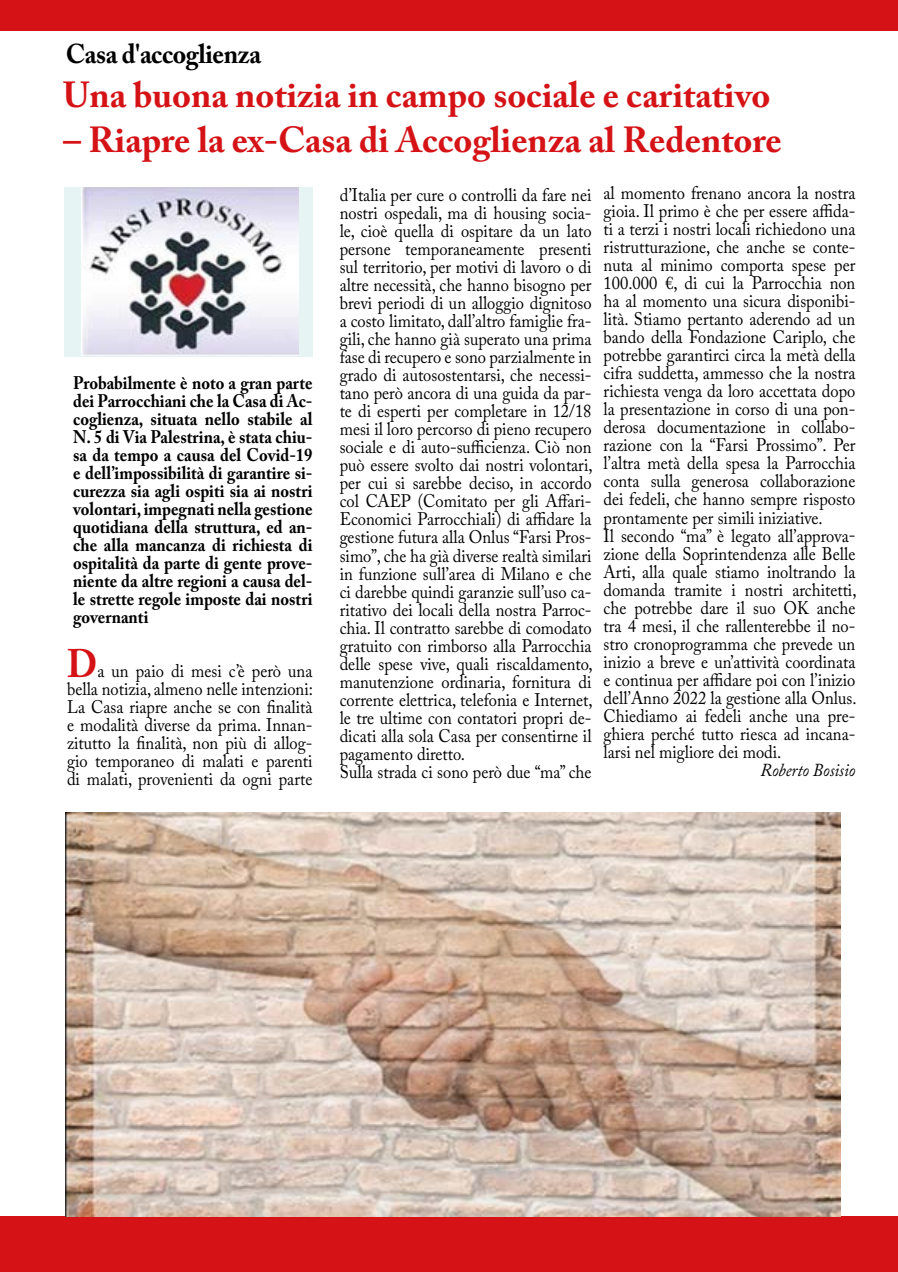
<style>
.page{position:relative;width:898px;height:1272px;background:#fff}
.page>*{position:absolute;margin:0;border:0;box-sizing:border-box;transform-origin:0 0}
.t1{font:700 36px "Adobe Caslon Pro";color:#d51317}
.t2{font:700 27px "Adobe Caslon Pro";color:#000;scale:.95 1}
.t3{font:18.15px/18px "Adobe Caslon Pro";color:#000;scale:.91 1}
.t4{font:700 18.15px/18px "Adobe Caslon Pro";color:#000;text-align:justify;scale:.91 1}
.t5{font:italic 18.15px "Adobe Caslon Pro";color:#000;scale:.91 1}
.s1{font-weight:700;font-size:39.6px;color:#d51317}
</style>
<div class="page">
<div style="left:0;top:0;width:897px;height:30px;background:#d51317"></div>
<div style="left:0;top:1216px;width:897px;height:55px;background:#d51317"></div>
<div style="left:64px;top:187px;width:248px;height:169px;background:#e7f4f4"></div>
<img style="left:81px;top:187px;width:217px;height:168px">
<img style="left:66px;top:812px;width:774px;height:404px">
<h2 class="t2" style="left:66px;top:37px;width:207px">Casa d'accoglienza</h2>
<h1 class="t1" style="left:63px;top:74px;width:708px">Una buona notizia in campo sociale e caritativo</h1>
<h1 class="t1" style="left:63px;top:119px;width:719px">– Riapre la ex-Casa di Accoglienza al Redentore</h1>
<p class="t4" style="left:73px;top:373px;width:264px">Probabilmente è noto a gran parte dei Parrocchiani che la Casa di Ac&shy;coglienza, situata nello stabile al N. 5 di Via Palestrina, è stata chiu&shy;sa da tempo a causa del Covid-19 e dell’impossibilità di garantire si&shy;curezza sia agli ospiti sia ai nostri volontari, impegnati nella gestione quotidiana della struttura, ed an&shy;che alla mancanza di richiesta di ospitalità da parte di gente prove&shy;niente da altre regioni a causa del&shy;le strette regole imposte dai nostri governanti</p>
<p class="t3" style="left:67px;top:662px;width:271px;text-align:justify"><span class="s1">D</span>a un paio di mesi c’è però una bella notizia, almeno nelle intenzioni:<br>La Casa riapre anche se con finalità e modalità diverse da prima. Innan&shy;zitutto la finalità, non più di allog&shy;gio temporaneo di malati e parenti di malati, provenienti da ogni parte</p>
<p class="t3" style="left:339px;top:186px;width:279px">d’Italia per cure o controlli da fare nei nostri ospedali, ma di housing socia&shy;le, cioè quella di ospitare da un lato persone temporaneamente presenti sul territorio, per motivi di lavoro o di altre necessità, che hanno bisogno per brevi periodi di un alloggio dignitoso a costo limitato, dall’altro famiglie fra&shy;gili, che hanno già superato una prima fase di recupero e sono parzialmente in grado di autosostentarsi, che necessi&shy;tano però ancora di una guida da par&shy;te di esperti per completare in 12/18 mesi il loro percorso di pieno recupero sociale e di auto-sufficienza. Ciò non può essere svolto dai nostri volontari, per cui si sarebbe deciso, in accordo col CAEP (Comitato per gli Affari-Economici Parrocchiali) di affidare la gestione futura alla Onlus “Farsi Pros&shy;simo”, che ha già diverse realtà similari in funzione sull’area di Milano e che ci darebbe quindi garanzie sull’uso ca&shy;ritativo dei locali della nostra Parroc&shy;chia. Il contratto sarebbe di comodato gratuito con rimborso alla Parrocchia delle spese vive, quali riscaldamento, manutenzione ordinaria, fornitura di corrente elettrica, telefonia e Internet, le tre ultime con contatori propri de&shy;dicati alla sola Casa per consentirne il pagamento diretto.<br>Sulla strada ci sono però due “ma” che</p>
<p class="t3" style="left:603px;top:184px;width:279px">al momento frenano ancora la nostra gioia. Il primo è che per essere affida&shy;ti a terzi i nostri locali richiedono una ristrutturazione, che anche se conte&shy;nuta al minimo comporta spese per 100.000 €, di cui la Parrocchia non ha al momento una sicura disponibi&shy;lità. Stiamo pertanto aderendo ad un bando della Fondazione Cariplo, che potrebbe garantirci circa la metà della cifra suddetta, ammesso che la nostra richiesta venga da loro accettata dopo la presentazione in corso di una pon&shy;derosa documentazione in collabo&shy;razione con la “Farsi Prossimo”. Per l’altra metà della spesa la Parrocchia conta sulla generosa collaborazione dei fedeli, che hanno sempre risposto prontamente per simili iniziative.<br>Il secondo “ma” è legato all’approva&shy;zione della Soprintendenza alle Belle Arti, alla quale stiamo inoltrando la domanda tramite i nostri architetti, che potrebbe dare il suo OK anche tra 4 mesi, il che rallenterebbe il no&shy;stro cronoprogramma che prevede un inizio a breve e un’attività coordinata e continua per affidare poi con l’inizio dell’Anno 2022 la gestione alla Onlus.<br>Chiediamo ai fedeli anche una pre&shy;ghiera perché tutto riesca ad incana&shy;larsi nel migliore dei modi.</p>
<p class="t5" style="left:760px;top:758px;width:106px">Roberto Bosisio</p>
</div>
